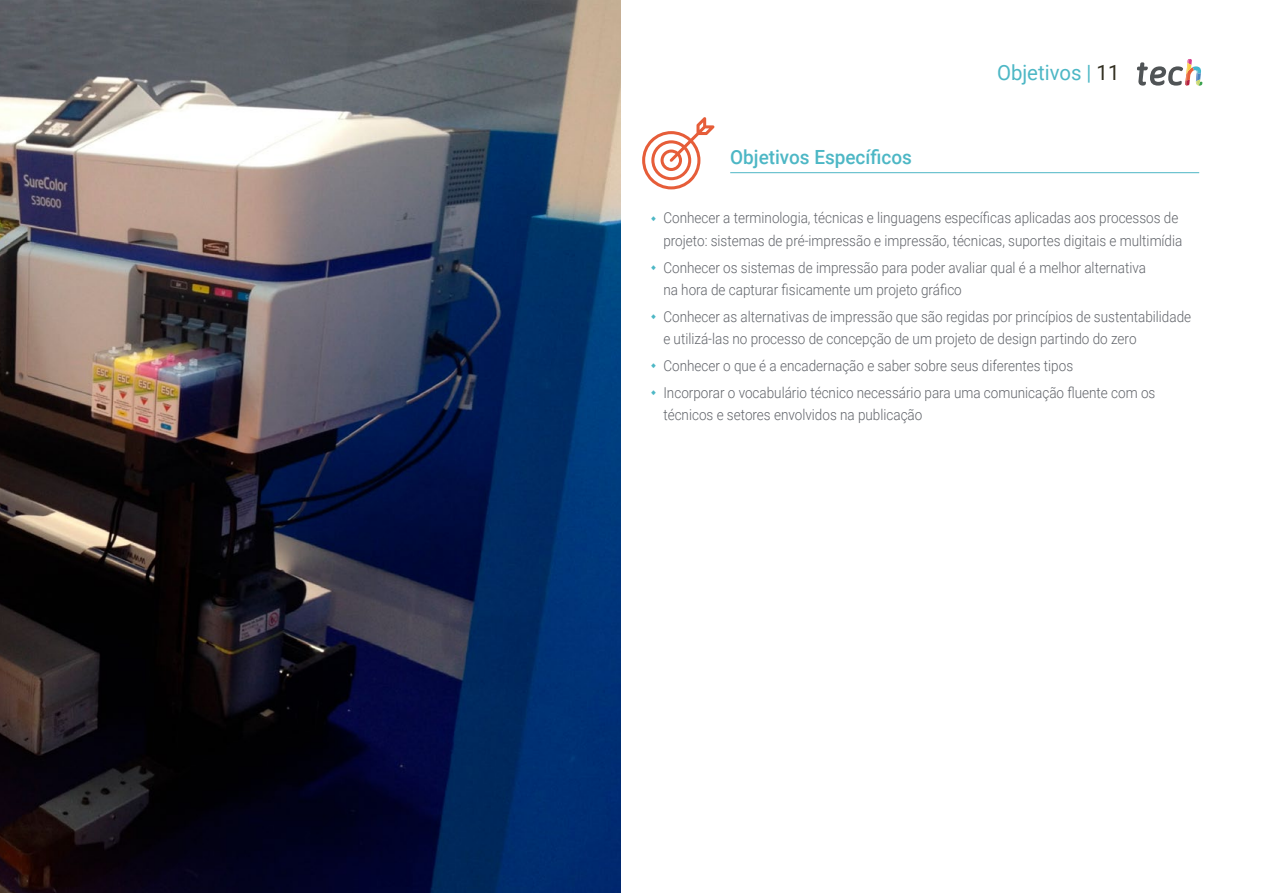
<style>
.page{position:relative;width:1263px;height:893px;background:#fff}
.page>*{position:absolute;margin:0;border:0;box-sizing:border-box;transform-origin:0 0}
.t1{font:21px "Roboto";color:#4db7c5}
.t2{font:500 19.5px "Roboto";color:#4db7c5}
.t3{font:300 15px/22.5px "Roboto";color:#61646a;scale:.9 1}
.s1{color:#312e20}
</style>
<div class="page">
<hr style="left:730px;top:172px;width:469px;height:1px;background:#4db7c5">
<svg style="left:642px;top:117px;width:72px;height:72px"></svg>
<img style="left:0;top:0;width:621px;height:893px">
<svg style="left:1137px;top:59px;width:65px;height:27px"></svg>
<h2 class="t2" style="left:730px;top:144px;width:183px">Objetivos Específicos</h2>
<h1 class="t1" style="left:997px;top:57px;width:124px">Objetivos | <span class="s1">11</span></h1>
<p class="t3" style="left:663px;top:206px;width:578px">Conhecer a terminologia, técnicas e linguagens específicas aplicadas aos processos de projeto: sistemas de pré-impressão e impressão, técnicas, suportes digitais e multimídia</p>
<p class="t3" style="left:663px;top:255px;width:538px">Conhecer os sistemas de impressão para poder avaliar qual é a melhor alternativa na hora de capturar fisicamente um projeto gráfico</p>
<p class="t3" style="left:663px;top:305px;width:588px">Conhecer as alternativas de impressão que são regidas por princípios de sustentabilidade e utilizá-las no processo de concepção de um projeto de design partindo do zero</p>
<p class="t3" style="left:663px;top:352px;width:548px;line-height:26.7px">Conhecer o que é a encadernação e saber sobre seus diferentes tipos<br>Incorporar o vocabulário técnico necessário para uma comunicação fluente com os</p>
<p class="t3" style="left:663px;top:403px;width:289px">técnicos e setores envolvidos na publicação</p>
</div>
